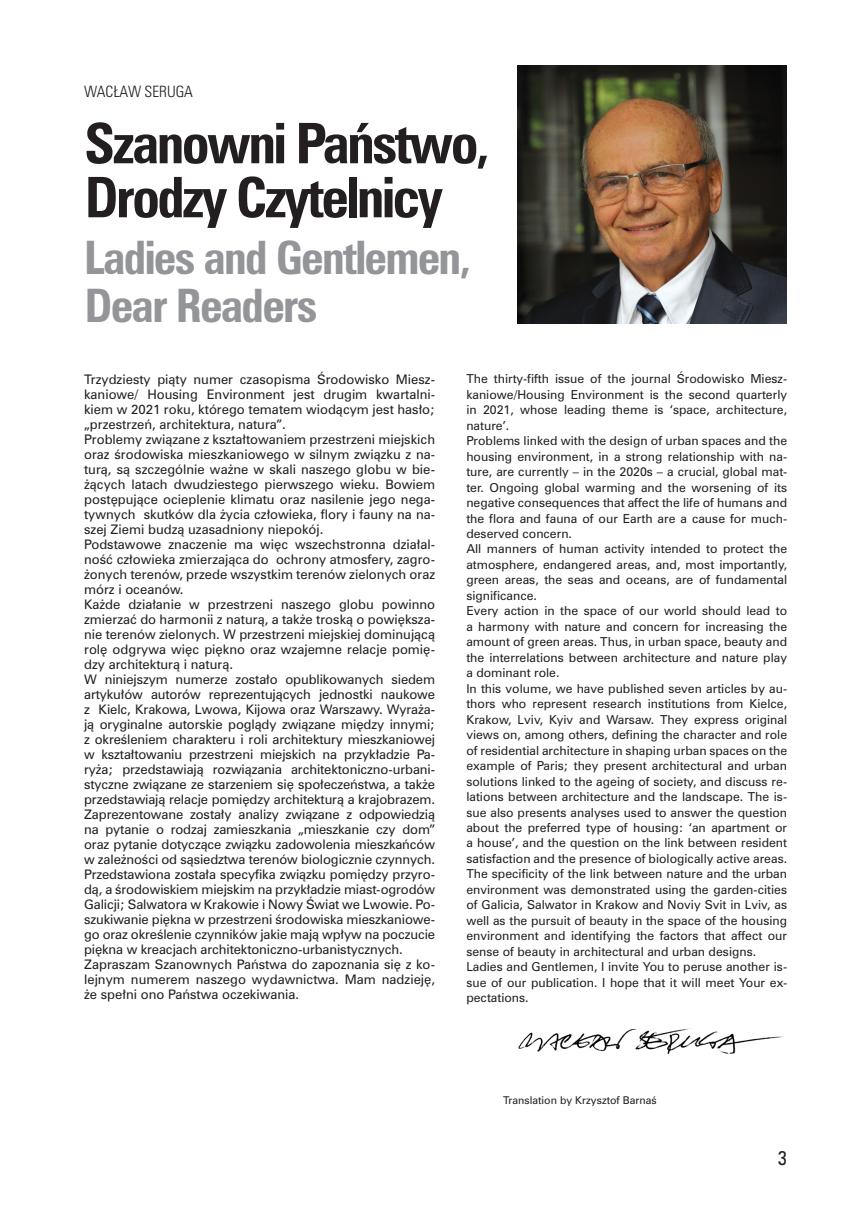
<style>
.page{position:relative;width:851px;height:1212px;background:#fff}
.page>*{position:absolute;margin:0;border:0;box-sizing:border-box;transform-origin:0 0}
.tyt-pol{font:700 51px/54px "Zurich Cn PL";letter-spacing:-.05em;color:#231f20}
.tyt-ang{font:700 42px/48px "Zurich Cn PL";letter-spacing:-.04em;color:#939598}
.t1{font:18px "Zurich Cn PL";color:#231f20}
.autor{font:14.25px "Zurich Lt Cn PL";color:#231f20}
.t2{font:12px/15px "Zurich PL";color:#231f20;text-align:justify}
.normal_ang{font:11.25px/15.5px "Zurich PL";color:#231f20;text-align:justify}
.afiliacja{font:9.75px "Zurich PL";color:#231f20}
</style>
<div class="page">
<img style="left:518px;top:1028px;width:265px;height:27px">
<img style="left:517px;top:66px;width:269px;height:257px">
<p class="autor" style="left:84px;top:81px;width:110px">WACŁAW SERUGA</p>
<p class="tyt-pol" style="left:84px;top:116px;width:407px">Szanowni Państwo,<br>Drodzy Czytelnicy</p>
<p class="tyt-ang" style="left:84px;top:233px;width:388px">Ladies and Gentlemen,<br>Dear Readers</p>
<p class="t2" style="left:84px;top:372px;width:352px">Trzydziesty piąty numer czasopisma Środowisko Miesz&shy;kaniowe/ Housing Environment jest drugim kwartalni&shy;kiem w 2021 roku, którego tematem wiodącym jest hasło; „przestrzeń, architektura, natura”.</p>
<p class="t2" style="left:84px;top:432px;width:352px">Problemy związane z kształtowaniem przestrzeni miejskich oraz środowiska mieszkaniowego w silnym związku z na&shy;turą, są szczególnie ważne w skali naszego globu w bie&shy;żących latach dwudziestego pierwszego wieku. Bowiem postępujące ocieplenie klimatu oraz nasilenie jego nega&shy;tywnych skutków dla życia człowieka, flory i fauny na na&shy;szej Ziemi budzą uzasadniony niepokój.</p>
<p class="t2" style="left:84px;top:537px;width:352px">Podstawowe znaczenie ma więc wszechstronna działal&shy;ność człowieka zmierzająca do ochrony atmosfery, zagro&shy;żonych terenów, przede wszystkim terenów zielonych oraz mórz i oceanów.</p>
<p class="t2" style="left:84px;top:597px;width:352px">Każde działanie w przestrzeni naszego globu powinno zmierzać do harmonii z naturą, a także troską o powiększa&shy;nie terenów zielonych. W przestrzeni miejskiej dominującą rolę odgrywa więc piękno oraz wzajemne relacje pomię&shy;dzy architekturą i naturą.</p>
<p class="t2" style="left:84px;top:672px;width:352px">W niniejszym numerze zostało opublikowanych siedem artykułów autorów reprezentujących jednostki naukowe z Kielc, Krakowa, Lwowa, Kijowa oraz Warszawy. Wyraża&shy;ją oryginalne autorskie poglądy związane między innymi; z określeniem charakteru i roli architektury mieszkaniowej w kształtowaniu przestrzeni miejskich na przykładzie Pa&shy;ryża; przedstawiają rozwiązania architektoniczno-urbani&shy;styczne związane ze starzeniem się społeczeństwa, a także przedstawiają relacje pomiędzy architekturą a krajobrazem.<br>Zaprezentowane zostały analizy związane z odpowiedzią na pytanie o rodzaj zamieszkania „mieszkanie czy dom” oraz pytanie dotyczące związku zadowolenia mieszkańców w zależności od sąsiedztwa terenów biologicznie czynnych.<br>Przedstawiona została specyfika związku pomiędzy przyro&shy;dą, a środowiskiem miejskim na przykładzie miast-ogrodów Galicji; Salwatora w Krakowie i Nowy Świat we Lwowie. Po&shy;szukiwanie piękna w przestrzeni środowiska mieszkaniowe&shy;go oraz określenie czynników jakie mają wpływ na poczucie piękna w kreacjach architektoniczno-urbanistycznych.</p>
<p class="t2" style="left:84px;top:957px;width:352px">Zapraszam Szanownych Państwa do zapoznania się z ko&shy;lejnym numerem naszego wydawnictwa. Mam nadzieję, że spełni ono Państwa oczekiwania.</p>
<p class="normal_ang" style="left:466px;top:371px;width:322px">The thirty-fifth issue of the journal Środowisko Miesz&shy;kaniowe/Housing Environment is the second quarterly in 2021, whose leading theme is ‘space, architecture, nature’.</p>
<p class="normal_ang" style="left:466px;top:433px;width:322px">Problems linked with the design of urban spaces and the housing environment, in a strong relationship with na&shy;ture, are currently – in the 2020s – a crucial, global mat&shy;ter. Ongoing global warming and the worsening of its negative consequences that affect the life of humans and the flora and fauna of our Earth are a cause for much&shy;deserved concern.</p>
<p class="normal_ang" style="left:466px;top:541px;width:322px">All manners of human activity intended to protect the atmosphere, endangered areas, and, most importantly, green areas, the seas and oceans, are of fundamental significance.</p>
<p class="normal_ang" style="left:466px;top:603px;width:322px">Every action in the space of our world should lead to a harmony with nature and concern for increasing the amount of green areas. Thus, in urban space, beauty and the interrelations between architecture and nature play a dominant role.</p>
<p class="normal_ang" style="left:466px;top:680px;width:322px">In this volume, we have published seven articles by au&shy;thors who represent research institutions from Kielce, Krakow, Lviv, Kyiv and Warsaw. They express original views on, among others, defining the character and role of residential architecture in shaping urban spaces on the example of Paris; they present architectural and urban solutions linked to the ageing of society, and discuss re&shy;lations between architecture and the landscape. The is&shy;sue also presents analyses used to answer the question about the preferred type of housing: ‘an apartment or a house’, and the question on the link between resident satisfaction and the presence of biologically active areas.<br>The specificity of the link between nature and the urban environment was demonstrated using the garden-cities of Galicia, Salwator in Krakow and Noviy Svit in Lviv, as well as the pursuit of beauty in the space of the housing environment and identifying the factors that affect our sense of beauty in architectural and urban designs.</p>
<p class="normal_ang" style="left:466px;top:959px;width:322px">Ladies and Gentlemen, I invite You to peruse another is&shy;sue of our publication. I hope that it will meet Your ex&shy;pectations.</p>
<p class="afiliacja" style="left:503px;top:1093px;width:155px">Translation by Krzysztof Barnaś</p>
<p class="t1" style="left:777px;top:1146px;width:11px">3</p>
</div>
